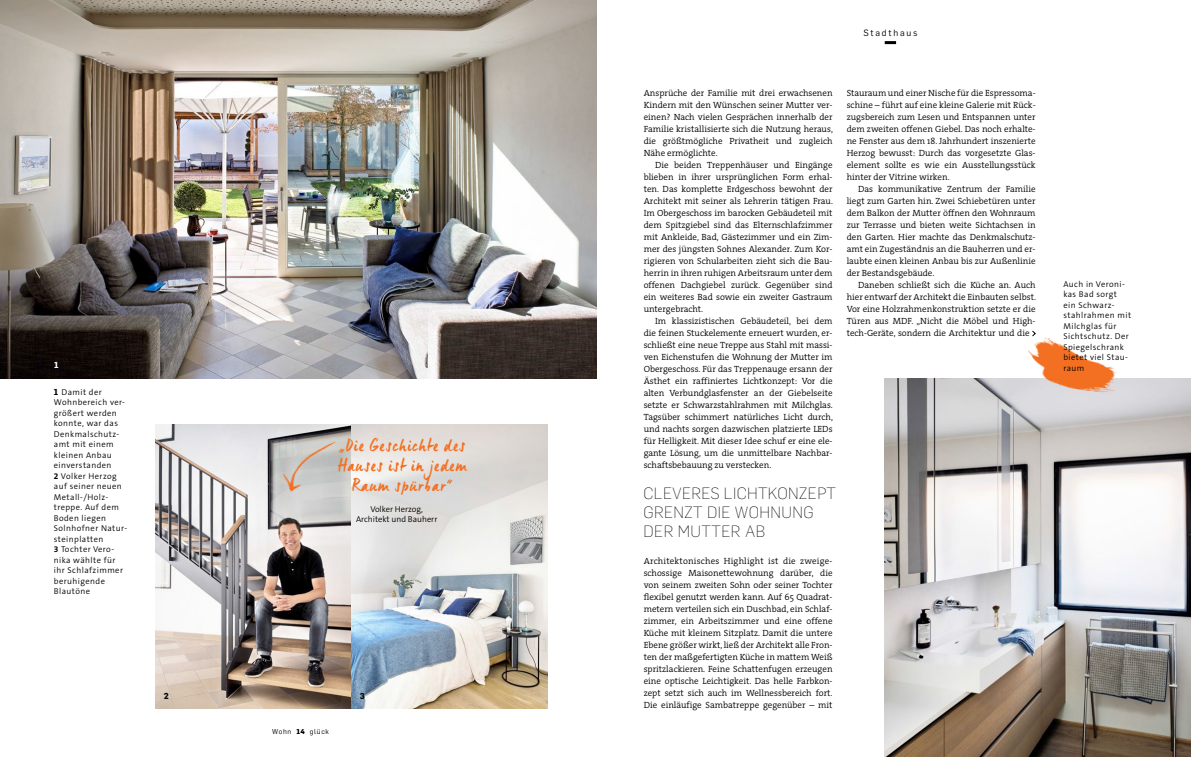
<style>
.page{position:relative;width:1191px;height:757px;background:#fff}
.page>*{position:absolute;margin:0;border:0;box-sizing:border-box;transform-origin:0 0}
.t1{font:18px/20px "Manus";letter-spacing:.07em;color:#f36f21;text-align:center}
.t2{font:200 16px/19px "Flama";letter-spacing:.025em;color:#000}
.t3{font:9px/12px "The Serif HP4 Se Lig";color:#000;text-align:justify}
.t4{font:9px "Flama";letter-spacing:.2em;color:#000}
.t5{font:300 8.5px/10.5px "The Sans B W4";letter-spacing:.05em;color:#000}
.t6{font:300 8.5px/10.5px "The Sans B W4";color:#000;text-align:center}
.t7{font:700 8.5px "Flama";color:#000}
.t8{font:700 8.5px "Flama";color:#fff}
.t9{font:7px "Flama";letter-spacing:.1em;color:#000}
.s1{font-family:"Flama";font-weight:700}
.s2{font-family:"The Sans B W7";font-weight:700}
.s3{font-weight:800}
</style>
<div class="page">
<img style="left:884px;top:378px;width:307px;height:379px">
<img style="left:155px;top:424px;width:196px;height:284px">
<img style="left:351px;top:424px;width:196px;height:284px">
<img style="left:0;top:0;width:597px;height:378px">
<img style="left:1024px;top:336px;width:96px;height:58px">
<img style="left:273px;top:438px;width:75px;height:59px">
<svg style="left:884px;top:41px;width:12px;height:3px"></svg>
<svg style="left:1032px;top:330px;width:4px;height:6px"></svg>
<p class="t8" style="left:54px;top:359px;width:6px">1</p>
<p class="t5" style="left:54px;top:386px;width:75px"><span class="s1">1</span> Damit der<br>Wohnbereich ver&shy;größert werden konnte, war das<br>Denkmalschutz&shy;amt mit einem kleinen Anbau einverstanden<br><span class="s2">2</span> Volker Herzog auf seiner neuen<br>Metall-/Holz&shy;treppe. Auf dem<br>Boden liegen<br>Solnhofner Natur&shy;steinplatten<br><span class="s2">3</span> Tochter Vero&shy;nika wählte für ihr Schlafzimmer beruhigende<br>Blautöne</p>
<h1 class="t1" style="left:338px;top:435px;width:131px">„Die Geschichte des<br>Hauses ist in jedem<br>Raum spürbar“</h1>
<p class="t6" style="left:356px;top:504px;width:83px">Volker Herzog,<br>Architekt und Bauherr</p>
<p class="t7" style="left:164px;top:689px;width:7px">2</p>
<p class="t7" style="left:360px;top:689px;width:7px">3</p>
<p class="t9" style="left:272px;top:726px;width:58px">Wohn <span class="s3">14</span> glück</p>
<p class="t4" style="left:863px;top:26px;width:55px">Stadthaus</p>
<p class="t3" style="left:643px;top:87px;width:191px">Ansprüche der Familie mit drei erwachsenen Kindern mit den Wünschen seiner Mutter ver&shy;einen? Nach vielen Gesprächen innerhalb der Familie kristallisierte sich die Nutzung heraus, die größtmögliche Privatheit und zugleich Nähe ermöglichte.</p>
<p class="t3" style="left:643px;top:159px;width:191px;text-indent:11px">Die beiden Treppenhäuser und Eingänge blieben in ihrer ursprünglichen Form erhal&shy;ten. Das komplette Erdgeschoss bewohnt der Architekt mit seiner als Lehrerin tätigen Frau.<br>Im Obergeschoss im barocken Gebäudeteil mit dem Spitzgiebel sind das Elternschlafzimmer mit Ankleide, Bad, Gästezimmer und ein Zim&shy;mer des jüngsten Sohnes Alexander. Zum Kor&shy;rigieren von Schularbeiten zieht sich die Bau&shy;herrin in ihren ruhigen Arbeitsraum unter dem offenen Dachgiebel zurück. Gegenüber sind ein weiteres Bad sowie ein zweiter Gastraum untergebracht.</p>
<p class="t3" style="left:643px;top:315px;width:191px;text-indent:11px">Im klassizistischen Gebäudeteil, bei dem die feinen Stuckelemente erneuert wurden, er&shy;schließt eine neue Treppe aus Stahl mit massi&shy;ven Eichenstufen die Wohnung der Mutter im Obergeschoss. Für das Treppenauge ersann der Ästhet ein raffiniertes Lichtkonzept: Vor die alten Verbundglasfenster an der Giebelseite setzte er Schwarzstahlrahmen mit Milchglas.<br>Tagsüber schimmert natürliches Licht durch, und nachts sorgen dazwischen platzierte LEDs für Helligkeit. Mit dieser Idee schuf er eine ele&shy;gante Lösung, um die unmittelbare Nachbar&shy;schaftsbebauung zu verstecken.</p>
<h2 class="t2" style="left:643px;top:482px;width:194px">CLEVERES LICHTKONZEPT<br>GRENZT DIE WOHNUNG<br>DER MUTTER AB</h2>
<p class="t3" style="left:643px;top:555px;width:190px">Architektonisches Highlight ist die zweige&shy;schossige Maisonettewohnung darüber, die von seinem zweiten Sohn oder seiner Tochter flexibel genutzt werden kann. Auf 65 Quadrat&shy;metern verteilen sich ein Duschbad, ein Schlaf&shy;zimmer, ein Arbeitszimmer und eine offene Küche mit kleinem Sitzplatz. Damit die untere Ebene größer wirkt, ließ der Architekt alle Fron&shy;ten der maßgefertigten Küche in mattem Weiß spritzlackieren. Feine Schattenfugen erzeugen eine optische Leichtigkeit. Das helle Farbkon&shy;zept setzt sich auch im Wellnessbereich fort.<br>Die einläufige Sambatreppe gegenüber – mit</p>
<p class="t3" style="left:846px;top:87px;width:190px">Stauraum und einer Nische für die Espressoma&shy;schine – führt auf eine kleine Galerie mit Rück&shy;zugsbereich zum Lesen und Entspannen unter dem zweiten offenen Giebel. Das noch erhalte&shy;ne Fenster aus dem 18. Jahrhundert inszenierte Herzog bewusst: Durch das vorgesetzte Glas&shy;element sollte es wie ein Ausstellungsstück hinter der Vitrine wirken.</p>
<p class="t3" style="left:846px;top:183px;width:190px;text-indent:11px">Das kommunikative Zentrum der Familie liegt zum Garten hin. Zwei Schiebetüren unter dem Balkon der Mutter öffnen den Wohnraum zur Terrasse und bieten weite Sichtachsen in den Garten. Hier machte das Denkmalschutz&shy;amt ein Zugeständnis an die Bauherren und er&shy;laubte einen kleinen Anbau bis zur Außenlinie der Bestandsgebäude.</p>
<p class="t3" style="left:846px;top:279px;width:191px;text-indent:11px">Daneben schließt sich die Küche an. Auch hier entwarf der Architekt die Einbauten selbst.<br>Vor eine Holzrahmenkonstruktion setzte er die Türen aus MDF. „Nicht die Möbel und High&shy;tech-Geräte, sondern die Architektur und die</p>
<p class="t5" style="left:1063px;top:279px;width:69px">Auch in Veroni&shy;kas Bad sorgt ein Schwarz&shy;stahlrahmen mit<br>Milchglas für<br>Sichtschutz. Der<br>Spiegelschrank bietet viel Stau&shy;raum</p>
</div>
